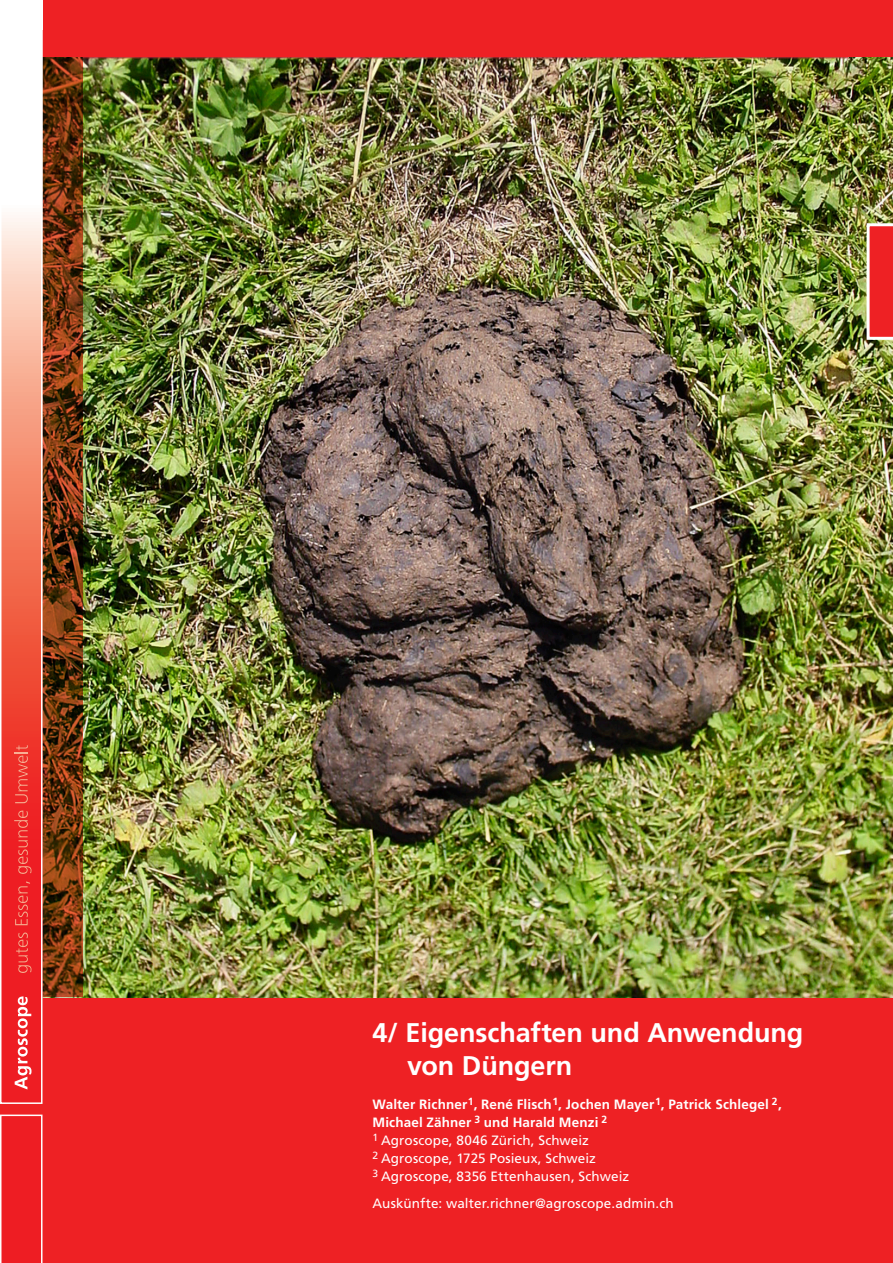
<style>
.page{position:relative;width:893px;height:1263px;background:#ee2124}
.page>*{position:absolute;margin:0;border:0;box-sizing:border-box;transform-origin:0 0}
._1__Titel_weiss{font:700 27px/33px "Frutiger LT Std";letter-spacing:-.005em;color:#fff}
.institut_und_auskun{font:13.5px/18px "Frutiger LT Std";letter-spacing:.005em;color:#fff}
.autoren{font:700 13.5px/18px "Frutiger LT Std";letter-spacing:.01em;color:#fff}
</style>
<div class="page">
<img style="left:83px;top:57px;width:810px;height:940px">
<hr style="left:83px;top:57px;width:765px;height:1px;background:#b72837">
<svg style="left:43px;top:57px;width:40px;height:940px;background:#6d3310"></svg>
<svg style="left:865px;top:222px;width:28px;height:119px"></svg>
<svg style="left:0;top:0;width:43px;height:1104px"></svg>
<svg style="left:0;top:1114px;width:43px;height:149px"></svg>
<p class="_1__Titel_weiss" style="left:407px;top:1016px;width:398px;text-indent:-35px">4/ Eigenschaften und Anwendung von Düngern</p>
<p class="autoren" style="left:372px;top:1095px;width:411px">Walter Richner<sup>1</sup>, René Flisch<sup>1</sup>, Jochen Mayer<sup>1</sup>, Patrick Schlegel <sup>2</sup>,<br>Michael Zähner <sup>3</sup> und Harald Menzi <sup>2</sup></p>
<p class="institut_und_auskun" style="left:372px;top:1131px;width:258px"><sup>1</sup> Agroscope, 8046 Zürich, Schweiz<br><sup>2</sup> Agroscope, 1725 Posieux, Schweiz<br><sup>3</sup> Agroscope, 8356 Ettenhausen, Schweiz</p>
<p class="institut_und_auskun" style="left:372px;top:1194px;width:303px">Auskünfte: walter.richner@agroscope.admin.ch</p>
</div>
